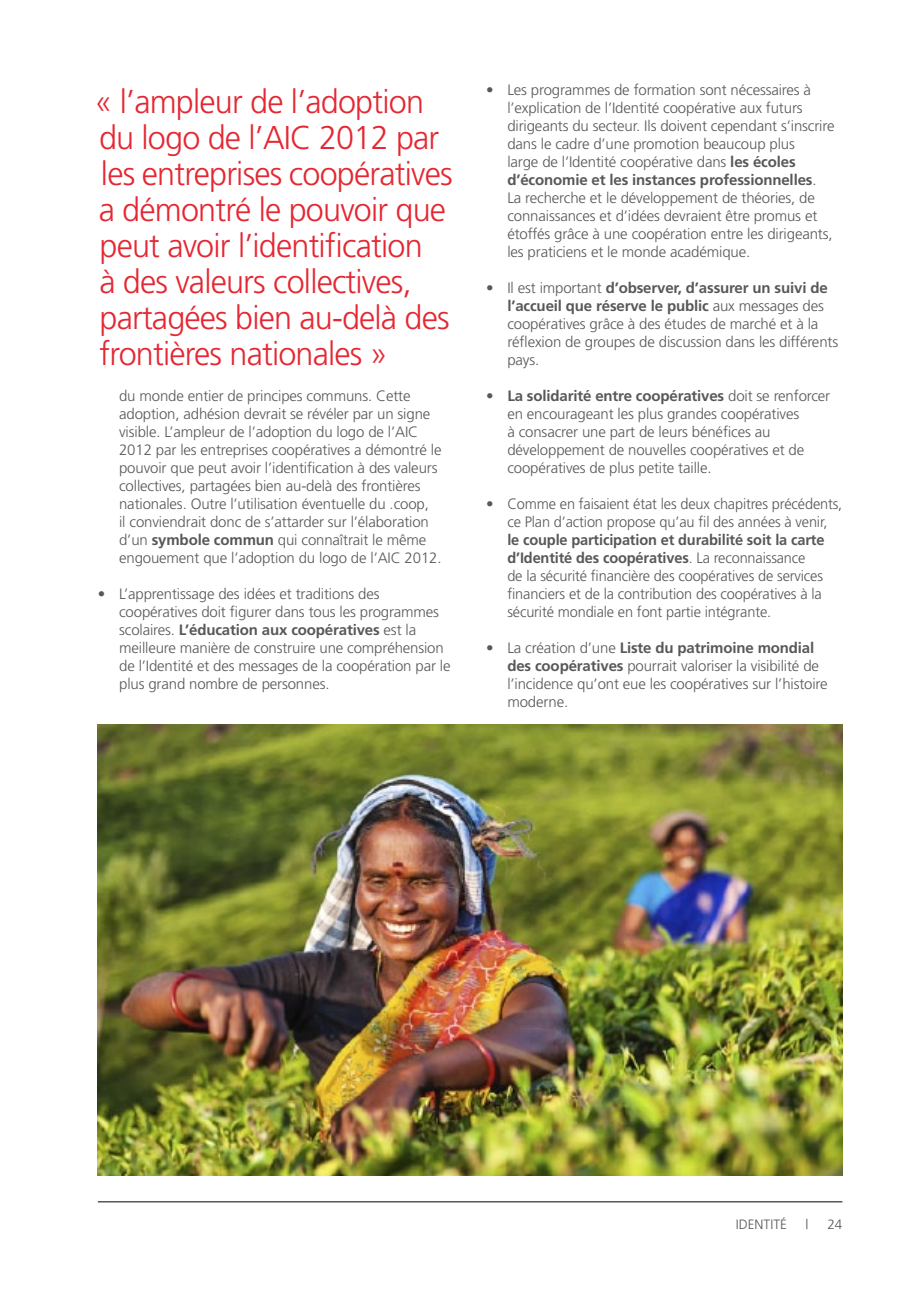
<style>
.page{position:relative;width:919px;height:1289px;background:#fff}
.page>*{position:absolute;margin:0;border:0;box-sizing:border-box;transform-origin:0 0}
.t1{font:300 33px/36px "Frutiger";letter-spacing:-.025em;color:#e42732}
.t2{font:300 15px/18px "Frutiger";letter-spacing:-.01em;color:#57585a}
.t3{font:300 13.5px "Frutiger";color:#57585a}
.s1{font-weight:700}
</style>
<div class="page">
<hr style="left:98px;top:1200px;width:744px;height:2px;background:#57585a">
<img style="left:98px;top:725px;width:744px;height:450px">
<h1 class="t1" style="left:94px;top:83px;width:359px">« l’ampleur de l’adoption du logo de l’AIC 2012 par les entreprises coopératives a démontré le pouvoir que peut avoir l’identification<br>à des valeurs collectives, partagées bien au-delà des frontières nationales »</h1>
<p class="t2" style="left:119px;top:386px;width:324px">du monde entier de principes communs. Cette adoption, adhésion devrait se révéler par un signe visible. L’ampleur de l’adoption du logo de l’AIC 2012 par les entreprises coopératives a démontré le pouvoir que peut avoir l’identification à des valeurs collectives, partagées bien au-delà des frontières nationales. Outre l’utilisation éventuelle du .coop,<br>il conviendrait donc de s’attarder sur l’élaboration d’un <span class="s1">symbole commun</span> qui connaîtrait le même engouement que l’adoption du logo de l’AIC 2012.</p>
<p class="t2" style="left:119px;top:584px;width:333px;text-indent:-21px">• L’apprentissage des idées et traditions des coopératives doit figurer dans tous les programmes scolaires. <span class="s1">L’éducation aux coopératives</span> est la meilleure manière de construire une compréhension de l’Identité et des messages de la coopération par le plus grand nombre de personnes.</p>
<p class="t2" style="left:507px;top:80px;width:328px;text-indent:-21px">• Les programmes de formation sont nécessaires à l’explication de l’Identité coopérative aux futurs dirigeants du secteur. Ils doivent cependant s’inscrire dans le cadre d’une promotion beaucoup plus<br>large de l’Identité coopérative dans <span class="s1">les écoles d’économie et les instances professionnelles</span>.<br>La recherche et le développement de théories, de connaissances et d’idées devraient être promus et étoffés grâce à une coopération entre les dirigeants, les praticiens et le monde académique.</p>
<p class="t2" style="left:507px;top:278px;width:332px;text-indent:-21px">• Il est important <span class="s1">d’observer, d’assurer un suivi de l’accueil que réserve le public</span> aux messages des coopératives grâce à des études de marché et à la réflexion de groupes de discussion dans les différents pays.</p>
<p class="t2" style="left:507px;top:386px;width:324px;text-indent:-21px">• <span class="s1">La solidarité entre coopératives</span> doit se renforcer en encourageant les plus grandes coopératives<br>à consacrer une part de leurs bénéfices au développement de nouvelles coopératives et de coopératives de plus petite taille.</p>
<p class="t2" style="left:486px;top:494px;width:358px;text-align:center">• Comme en faisaient état les deux chapitres précédents, ce Plan d’action propose qu’au fil des années à venir,</p>
<p class="t2" style="left:507px;top:530px;width:318px"><span class="s1">le couple participation et durabilité soit la carte d’Identité des coopératives</span>. La reconnaissance<br>de la sécurité financière des coopératives de services financiers et de la contribution des coopératives à la sécurité mondiale en font partie intégrante.</p>
<p class="t2" style="left:507px;top:638px;width:322px;text-indent:-21px">• La création d’une <span class="s1">Liste du patrimoine mondial des coopératives</span> pourrait valoriser la visibilité de l’incidence qu’ont eue les coopératives sur l’histoire moderne.</p>
<p class="t3" style="left:735px;top:1216px;width:8px">IDENTITÉ</p>
<p class="t3" style="left:805px;top:1216px;width:4px">|</p>
<p class="t3" style="left:827px;top:1216px;width:17px">24</p>
</div>
